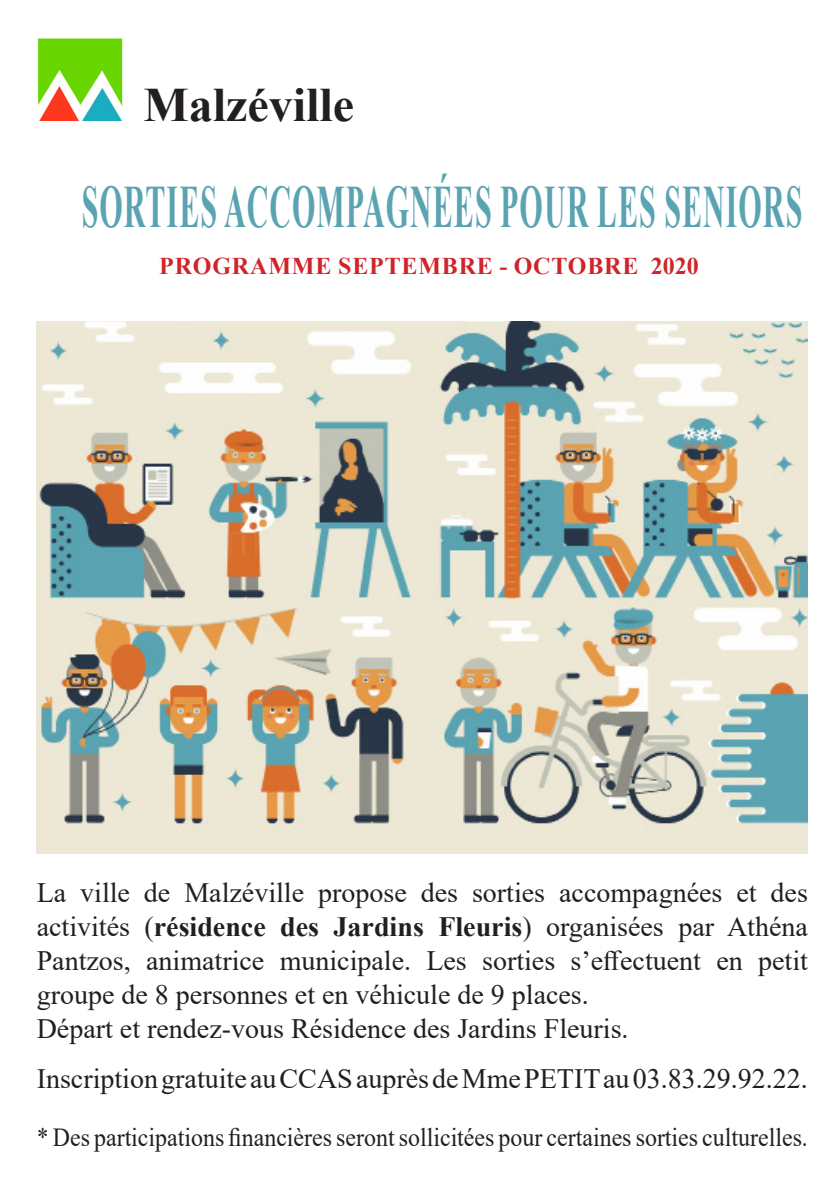
<style>
.page{position:relative;width:840px;height:1187px;background:#fff}
.page>*{position:absolute;margin:0;border:0;box-sizing:border-box;transform-origin:0 0}
.t1{font:700 60px "Times New Roman";letter-spacing:.035em;color:#5aa3b2;scale:.5 1}
.t2{font:700 48px "Times New Roman";color:#231f20}
.t3{font:28px/34px "Times New Roman";color:#231f20;text-align:justify}
.t4{font:26px "Times New Roman";color:#231f20;scale:.92 1}
.t5{font:700 24px "Times New Roman";letter-spacing:.035em;color:#d1232a}
.s1{font-weight:700}
</style>
<div class="page">
<img style="left:37px;top:321px;width:771px;height:532px">
<img style="left:37px;top:38px;width:86px;height:83px">
<p class="t2" style="left:143px;top:70px;width:212px">Malzéville</p>
<p class="t1" style="left:82px;top:164px;width:1443px">SORTIES ACCOMPAGNÉES POUR LES SENIORS</p>
<p class="t5" style="left:159px;top:248px;width:541px">PROGRAMME SEPTEMBRE - OCTOBRE 2020</p>
<p class="t3" style="left:37px;top:874px;width:773px">La ville de Malzéville propose des sorties accompagnées et des activités (<span class="s1">résidence des Jardins Fleuris</span>) organisées par Athéna Pantzos, animatrice municipale. Les sorties s’effectuent en petit groupe de 8 personnes et en véhicule de 9 places.</p>
<p class="t3" style="left:37px;top:1010px;width:593px">Départ et rendez-vous Résidence des Jardins Fleuris.</p>
<p class="t3" style="left:37px;top:1060px;width:773px">Inscription gratuite au CCAS auprès de Mme PETIT au 03.83.29.92.22.</p>
<p class="t4" style="left:37px;top:1118px;width:840px">* Des participations financières seront sollicitées pour certaines sorties culturelles.</p>
</div>
